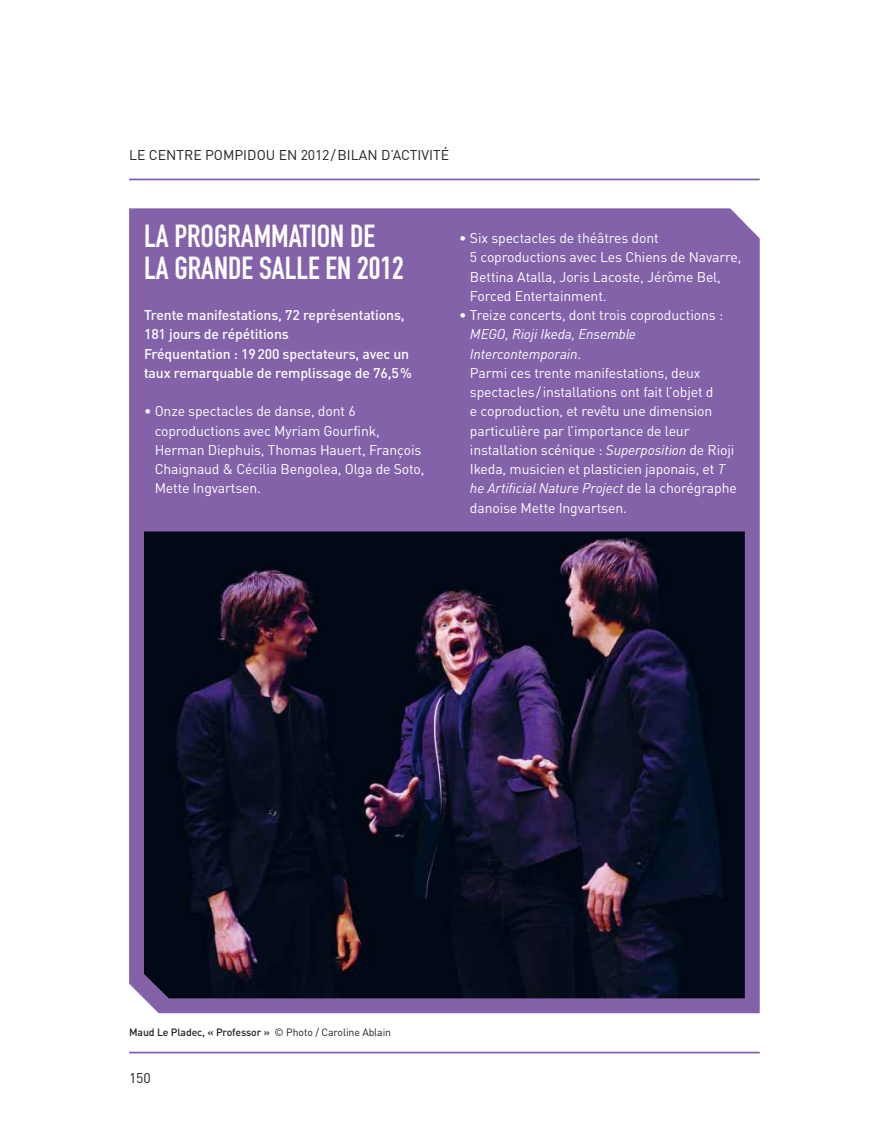
<style>
.page{position:relative;width:869px;height:1141px;background:#fff}
.page>*{position:absolute;margin:0;border:0;box-sizing:border-box;transform-origin:0 0}
.t1{font:31.5px "DIN Engschrift Std";color:#fff}
.t2{font:14px/19.2px "DINOT";letter-spacing:-.01em;color:#fff}
.t3{font:500 14px/19.2px "DINOT";letter-spacing:-.01em;color:#fff}
.t4{font:14px "DINOT";color:#231f20}
.t5{font:500 10.5px "DINOT";letter-spacing:-.01em;color:#231f20}
.s1{font-style:italic}
.s2{font-weight:400}
</style>
<div class="page">
<hr style="left:129px;top:1052px;width:630px;height:1px;background:#8361aa">
<hr style="left:129px;top:179px;width:630px;height:1px;background:#8361aa">
<div style="left:129px;top:208px;width:630px;height:805px;background:#8362aa"></div>
<img style="left:144px;top:531px;width:600px;height:467px">
<p class="t4" style="left:129px;top:146px;width:231px">Le Centre Pompidou en 2012/Bilan</p>
<p class="t4" style="left:381px;top:146px;width:70px">d ’activité</p>
<p class="t1" style="left:144px;top:218px;width:98px">LAPROGRAMMATION</p>
<p class="t1" style="left:350px;top:218px;width:13px">DE</p>
<p class="t1" style="left:144px;top:249px;width:58px">LA GRANDE</p>
<p class="t1" style="left:259px;top:249px;width:26px">SALLE</p>
<p class="t1" style="left:325px;top:249px;width:80px">EN 2012</p>
<p class="t3" style="left:144px;top:305px;width:269px">Trente manifestations, 72 représentations, 181 jours de répétitions<br>Fréquentation : 19200 spectateurs, avec un taux remarquable de remplissage de 76,5%</p>
<p class="t2" style="left:155px;top:401px;width:271px;text-indent:-11px">• Onze spectacles de danse, dont 6 coproductions avec Myriam Gourfink, Herman Diephuis, Thomas Hauert, François Chaignaud &amp; Cécilia Bengolea, Olga de Soto, Mette I ngvartsen.</p>
<p class="t2" style="left:470px;top:228px;width:273px;text-indent:-11px">• Six spectacles de théâtres dont<br>5 coproductions avec Les Chiens de Navarre, Bettina Atalla, Joris Lacoste, Jérôme Bel, Forced Entertainment.</p>
<p class="t2" style="left:470px;top:305px;width:268px;text-indent:-11px">• Treize concerts, dont trois coproductions :<br><span class="s1">MEGO, Rioji Ikeda, Ensemble Intercontemporain</span>.<br>Parmi ces trente manifestations, deux spectacles/installations ont fait l’objet d<br>e coproduction, et revêtu une dimension particulière par l’importance de leur installation scénique : <span class="s1">Superposition</span> de Rioji I keda, musicien et plasticien japonais, et <span class="s1">T he Artificial Nature Project</span> de la chorégraphe danoise Mette I ngvartsen.</p>
<p class="t5" style="left:129px;top:1026px;width:263px">Maud Le Pladec, « Professor » <span class="s2">© Photo / Caroline Ablain</span></p>
<p class="t4" style="left:129px;top:1069px;width:23px">150</p>
</div>
